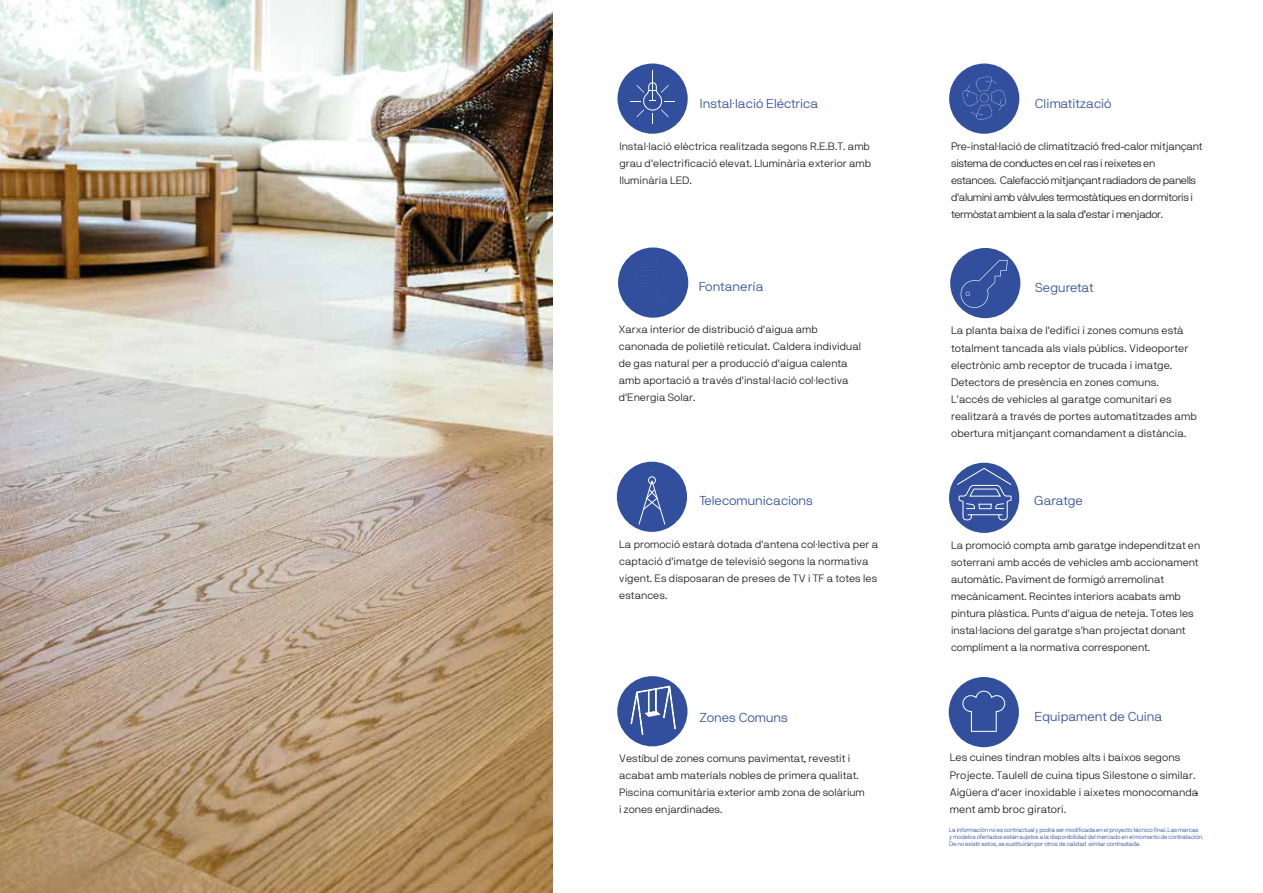
<style>
.page{position:relative;width:1263px;height:893px;background:#fff}
.page>*{position:absolute;margin:0;border:0;box-sizing:border-box;transform-origin:0 0}
.t1{font:300 12.9px "NB International Pro";color:#2f4f9e}
.t2{font:300 10.8px/17.1px "NB International Pro";color:#1d1d1b}
.t3{font:300 10.8px/17.1px "NB International Pro";letter-spacing:-.04em;color:#1d1d1b}
.t4{font:300 10.65px/17px "NB International Pro";letter-spacing:-.005em;color:#1d1d1b}
.t5{font:300 6.15px/7.1px "NB International Pro";letter-spacing:-.02em;color:#2f4f9e;scale:.94 1}
</style>
<div class="page">
<img style="left:0;top:0;width:553px;height:893px">
<div style="left:617px;top:64px;width:71px;height:70px;background:#314f9c;border-radius:50%"></div>
<svg style="left:630px;top:71px;width:45px;height:52px"></svg>
<div style="left:949px;top:64px;width:70px;height:70px;background:#314f9c;border-radius:50%"></div>
<svg style="left:962px;top:76px;width:45px;height:44px"></svg>
<div style="left:618px;top:247px;width:70px;height:71px;background:#314f9c;border-radius:50%"></div>
<div style="left:950px;top:248px;width:70px;height:70px;background:#314f9c;border-radius:50%"></div>
<svg style="left:959px;top:260px;width:49px;height:49px"></svg>
<div style="left:617px;top:676px;width:70px;height:70px;background:#314f9c;border-radius:50%"></div>
<svg style="left:631px;top:686px;width:45px;height:49px"></svg>
<div style="left:949px;top:463px;width:70px;height:70px;background:#314f9c;border-radius:50%"></div>
<svg style="left:956px;top:468px;width:56px;height:52px"></svg>
<div style="left:617px;top:462px;width:70px;height:70px;background:#314f9c;border-radius:50%"></div>
<svg style="left:638px;top:471px;width:28px;height:54px"></svg>
<div style="left:949px;top:677px;width:70px;height:70px;background:#314f9c;border-radius:50%"></div>
<svg style="left:962px;top:690px;width:44px;height:42px"></svg>
<p class="t1" style="left:700px;top:97px;width:120px">Instal·lació Eléctrica</p>
<p class="t1" style="left:1035px;top:96px;width:78px">Climatització</p>
<p class="t4" style="left:619px;top:137px;width:253px;text-align:justify">Instal·lació elèctrica realitzada segons R.E.B.T. amb grau d'electrificació elevat. Lluminària exterior amb lluminària LED.</p>
<p class="t3" style="left:951px;top:137px;width:253px">Pre-instal·lació de climatització fred-calor mitjançant sistema de conductes en cel ras i reixetes en estances. Calefacció mitjançant radiadors de panells d'alumini amb vàlvules termostàtiques en dormitoris i termòstat ambient a la sala d’estar i menjador.</p>
<p class="t1" style="left:699px;top:279px;width:66px">Fontanería</p>
<p class="t1" style="left:1035px;top:280px;width:60px">Seguretat</p>
<p class="t4" style="left:619px;top:321px;width:244px">Xarxa interior de distribució d'aigua amb canonada de polietilè reticulat. Caldera individual de gas natural per a producció d'aigua calenta amb aportació a través d'instal·lació col·lectiva d'Energia Solar.</p>
<p class="t2" style="left:951px;top:322px;width:247px">La planta baixa de l'edifici i zones comuns està totalment tancada als vials públics. Videoporter electrònic amb receptor de trucada i imatge.<br>Detectors de presència en zones comuns.<br>L'accés de vehicles al garatge comunitari es realitzarà a través de portes automatitzades amb obertura mitjançant comandament a distància.</p>
<p class="t1" style="left:699px;top:494px;width:115px">Telecomunicacions</p>
<p class="t1" style="left:1034px;top:494px;width:50px">Garatge</p>
<p class="t4" style="left:619px;top:536px;width:260px">La promoció estarà dotada d'antena col·lectiva per a captació d'imatge de televisió segons la normativa vigent. Es disposaran de preses de TV i TF a totes les estances.</p>
<p class="t4" style="left:951px;top:537px;width:251px">La promoció compta amb garatge independitzat en soterrani amb accés de vehicles amb accionament automàtic. Paviment de formigó arremolinat mecànicament. Recintes interiors acabats amb pintura plàstica. Punts d'aigua de neteja. Totes les instal·lacions del garatge s'han projectat donant compliment a la normativa corresponent.</p>
<p class="t1" style="left:700px;top:710px;width:90px">Zones Comuns</p>
<p class="t1" style="left:1034px;top:709px;width:129px">Equipament de Cuina</p>
<p class="t4" style="left:619px;top:750px;width:247px">Vestíbul de zones comuns pavimentat, revestit i acabat amb materials nobles de primera qualitat.<br>Piscina comunitària exterior amb zona de solàrium i zones enjardinades.</p>
<p class="t2" style="left:950px;top:749px;width:251px">Les cuines tindran mobles alts i baixos segons Projecte. Taulell de cuina tipus Silestone o similar.<br>Aigüera d'acer inoxidable i aixetes monocomanda&shy;ment amb broc giratori.</p>
<p class="t5" style="left:949px;top:826px;width:272px">La información no es contractual y podrá ser modificada en el proyecto técnico final. Las marcas<br>y modelos ofertados están sujetos a la disponibilidad del mercado en el momento de contratación.<br>De no existir estos, se sustituirán por otros de calidad similar contrastada.</p>
</div>
